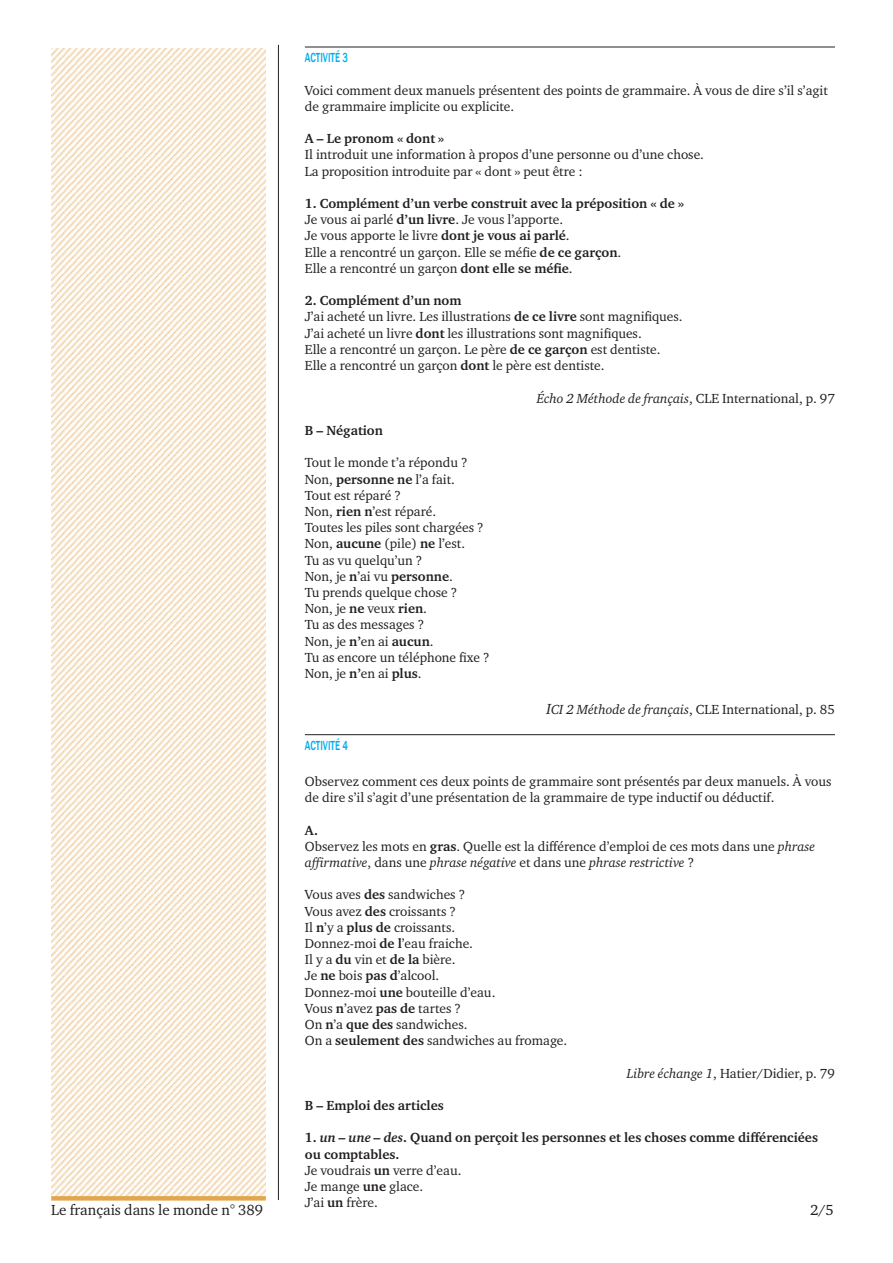
<style>
.page{position:relative;width:893px;height:1263px;background:#fff}
.page>*{position:absolute;margin:0;border:0;box-sizing:border-box;transform-origin:0 0}
.t1{font:15px "Charter ITC Std";color:#231f20}
.Texte_courant{font:13.5px/16.2px "Charter ITC Std";color:#231f20}
.Texte_courant-2{font:700 13.5px/16.2px "Charter ITC Std";color:#231f20}
.Texte_courant-3{font:italic 13.5px "Charter ITC Std";color:#231f20}
.Titre_Medium_Bleu{font:500 13.5px "Franklin Gothic";color:#00aeef;scale:.7 1}
.s1{font-weight:700}
.s2{font-style:normal}
.s3{font-style:italic;font-size:15px}
.s4{font-style:italic}
</style>
<div class="page">
<img style="left:51px;top:48px;width:215px;height:1148px">
<hr style="left:278px;top:45px;width:1px;height:1155px;background:#231f20">
<svg style="left:51px;top:1196px;width:215px;height:4px"></svg>
<hr style="left:305px;top:47px;width:530px;height:1px;background:#231f20">
<hr style="left:305px;top:734px;width:530px;height:1px;background:#231f20">
<p class="Titre_Medium_Bleu" style="left:305px;top:49px;width:63px">ACTIVITÉ 3</p>
<p class="Texte_courant" style="left:305px;top:82px;width:524px">Voici comment deux manuels présentent des points de grammaire. À vous de dire s’il s’agit de grammaire implicite ou explicite.</p>
<p class="Texte_courant-2" style="left:305px;top:130px;width:141px">A – Le pronom « dont »</p>
<p class="Texte_courant" style="left:305px;top:147px;width:401px">Il introduit une information à propos d’une personne ou d’une chose.</p>
<p class="Texte_courant" style="left:305px;top:163px;width:279px">La proposition introduite par « dont » peut être :</p>
<p class="Texte_courant-2" style="left:305px;top:195px;width:381px">1. Complément d’un verbe construit avec la préposition « de »</p>
<p class="Texte_courant" style="left:305px;top:211px;width:260px">Je vous ai parlé <span class="s1">d’un livre</span>. Je vous l’apporte.</p>
<p class="Texte_courant" style="left:305px;top:228px;width:266px">Je vous apporte le livre <span class="s1">dont je vous ai parlé</span>.</p>
<p class="Texte_courant" style="left:305px;top:244px;width:318px">Elle a rencontré un garçon. Elle se méfie <span class="s1">de ce garçon</span>.</p>
<p class="Texte_courant" style="left:305px;top:260px;width:269px">Elle a rencontré un garçon <span class="s1">dont elle se méfie</span>.</p>
<p class="Texte_courant-2" style="left:305px;top:292px;width:158px">2. Complément d’un nom</p>
<p class="Texte_courant" style="left:305px;top:309px;width:379px">J’ai acheté un livre. Les illustrations <span class="s1">de ce livre</span> sont magnifiques.</p>
<p class="Texte_courant" style="left:305px;top:325px;width:338px">J’ai acheté un livre <span class="s1">dont</span> les illustrations sont magnifiques.</p>
<p class="Texte_courant" style="left:305px;top:341px;width:357px">Elle a rencontré un garçon. Le père <span class="s1">de ce garçon</span> est dentiste.</p>
<p class="Texte_courant" style="left:305px;top:357px;width:301px">Elle a rencontré un garçon <span class="s1">dont</span> le père est dentiste.</p>
<p class="Texte_courant-3" style="left:537px;top:390px;width:300px">Écho 2 Méthode de français<span class="s2">, CLE International, p. 97</span></p>
<p class="Texte_courant-2" style="left:305px;top:422px;width:80px">B – Négation</p>
<p class="Texte_courant" style="left:305px;top:454px;width:164px">Tout le monde t’a répondu ?</p>
<p class="Texte_courant" style="left:305px;top:471px;width:152px">Non, <span class="s1">personne ne</span> l’a fait.</p>
<p class="Texte_courant" style="left:305px;top:487px;width:98px">Tout est réparé ?</p>
<p class="Texte_courant" style="left:305px;top:503px;width:133px">Non, <span class="s1">rien n</span>’est réparé.</p>
<p class="Texte_courant" style="left:305px;top:519px;width:180px">Toutes les piles sont chargées ?</p>
<p class="Texte_courant" style="left:305px;top:535px;width:162px">Non, <span class="s1">aucune</span> (pile) <span class="s1">ne</span> l’est.</p>
<p class="Texte_courant" style="left:305px;top:552px;width:119px">Tu as vu quelqu’un ?</p>
<p class="Texte_courant" style="left:305px;top:568px;width:150px">Non, je <span class="s1">n</span>’ai vu <span class="s1">personne</span>.</p>
<p class="Texte_courant" style="left:305px;top:584px;width:154px">Tu prends quelque chose ?</p>
<p class="Texte_courant" style="left:305px;top:600px;width:124px">Non, je <span class="s1">ne</span> veux <span class="s1">rien</span>.</p>
<p class="Texte_courant" style="left:305px;top:616px;width:121px">Tu as des messages ?</p>
<p class="Texte_courant" style="left:305px;top:633px;width:130px">Non, je <span class="s1">n’</span>en ai <span class="s1">aucun</span>.</p>
<p class="Texte_courant" style="left:305px;top:649px;width:186px">Tu as encore un téléphone fixe ?</p>
<p class="Texte_courant" style="left:305px;top:665px;width:118px">Non, je <span class="s1">n’</span>en ai <span class="s1">plus</span>.</p>
<p class="Texte_courant" style="left:546px;top:701px;width:290px"><span class="s3">I</span><span class="s4">CI 2 Méthode de français</span>, CLE International, p. 85</p>
<p class="Titre_Medium_Bleu" style="left:305px;top:737px;width:63px">ACTIVITÉ 4</p>
<p class="Texte_courant" style="left:305px;top:773px;width:528px">Observez comment ces deux points de grammaire sont présentés par deux manuels. À vous de dire s’il s’agit d’une présentation de la grammaire de type inductif ou déductif.</p>
<p class="Texte_courant-2" style="left:305px;top:822px;width:15px">A.</p>
<p class="Texte_courant" style="left:305px;top:838px;width:512px">Observez les mots en <span class="s1">gras</span>. Quelle est la différence d’emploi de ces mots dans une <span class="s4">phrase affirmative</span>, dans une <span class="s4">phrase négative</span> et dans une <span class="s4">phrase restrictive</span> ?</p>
<p class="Texte_courant" style="left:305px;top:886px;width:162px">Vous aves <span class="s1">des</span> sandwiches ?</p>
<p class="Texte_courant" style="left:305px;top:903px;width:153px">Vous avez <span class="s1">des</span> croissants ?</p>
<p class="Texte_courant" style="left:305px;top:919px;width:152px">Il <span class="s1">n</span>’y a <span class="s1">plus de</span> croissants.</p>
<p class="Texte_courant" style="left:305px;top:935px;width:170px">Donnez-moi <span class="s1">de l</span>’eau fraiche.</p>
<p class="Texte_courant" style="left:305px;top:951px;width:152px">Il y a <span class="s1">du</span> vin et <span class="s1">de la</span> bière.</p>
<p class="Texte_courant" style="left:305px;top:967px;width:136px">Je <span class="s1">ne</span> bois <span class="s1">pas d</span>’alcool.</p>
<p class="Texte_courant" style="left:305px;top:984px;width:192px">Donnez-moi <span class="s1">une</span> bouteille d’eau.</p>
<p class="Texte_courant" style="left:305px;top:1000px;width:158px">Vous <span class="s1">n</span>’avez <span class="s1">pas de</span> tartes ?</p>
<p class="Texte_courant" style="left:305px;top:1016px;width:164px">On <span class="s1">n</span>’a <span class="s1">que des</span> sandwiches.</p>
<p class="Texte_courant" style="left:305px;top:1032px;width:264px">On a <span class="s1">seulement des</span> sandwiches au fromage.</p>
<p class="Texte_courant" style="left:627px;top:1065px;width:210px"><span class="s4">Libre échange 1</span>, Hatier/Didier, p. 79</p>
<p class="Texte_courant-2" style="left:305px;top:1097px;width:140px">B – Emploi des articles</p>
<p class="Texte_courant-2" style="left:305px;top:1129px;width:515px">1. <span class="s4">un – une – des</span>. Quand on perçoit les personnes et les choses comme différenciées ou comptables.</p>
<p class="Texte_courant" style="left:305px;top:1162px;width:158px">Je voudrais <span class="s1">un</span> verre d’eau.</p>
<p class="Texte_courant" style="left:305px;top:1178px;width:120px">Je mange <span class="s1">une</span> glace.</p>
<p class="Texte_courant" style="left:305px;top:1194px;width:75px">J’ai <span class="s1">un</span> frère.</p>
<p class="t1" style="left:51px;top:1201px;width:214px">Le français dans le monde n° 389</p>
<p class="t1" style="left:810px;top:1200px;width:25px">2/5</p>
</div>
